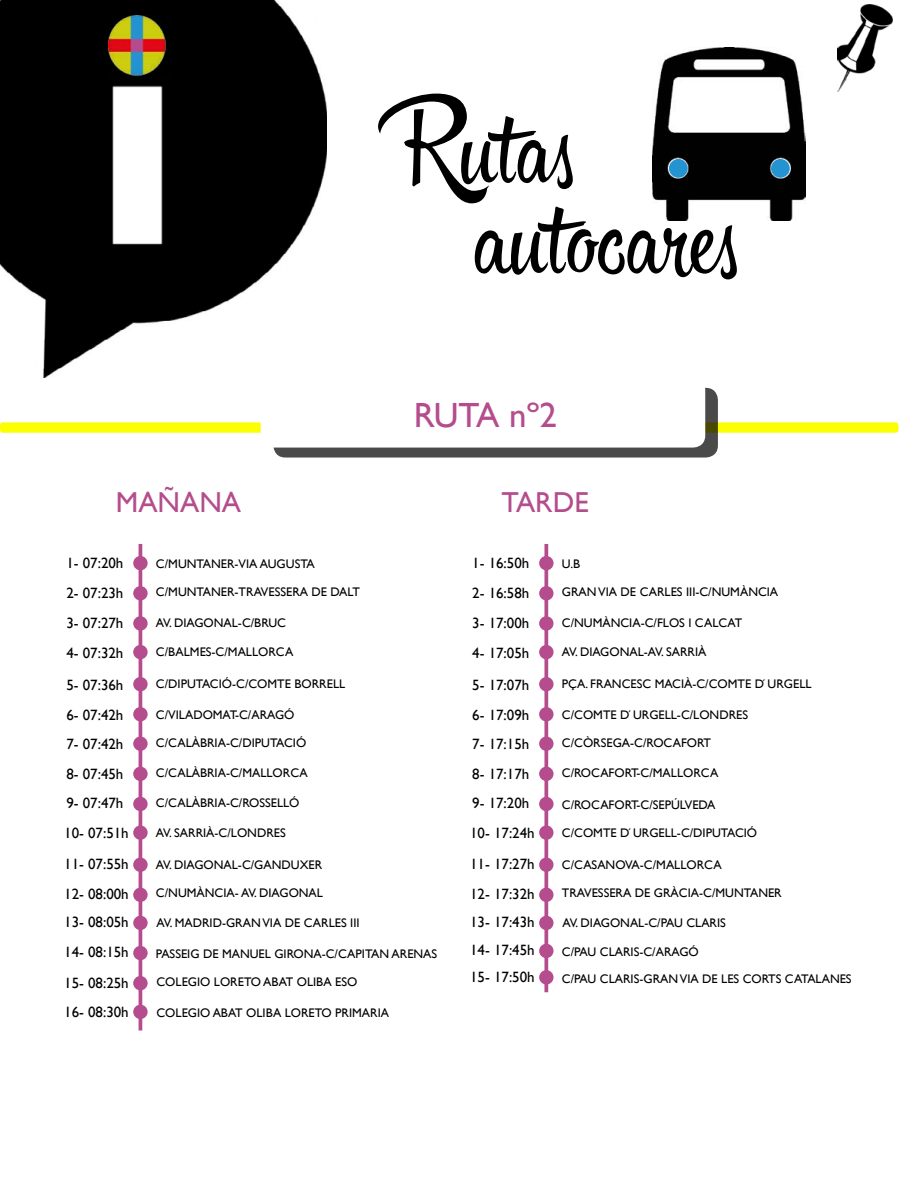
<style>
.page{position:relative;width:900px;height:1200px;background:#fff}
.page>*{position:absolute;margin:0;border:0;box-sizing:border-box;transform-origin:0 0}
.t1{font:98.55px/90.4px "Hipster Script Pro";color:#000}
.t2{font:34.95px "Gill Sans";color:#b44c8d}
.t3{font:28.8px "Gill Sans";color:#b44c8d}
.t4{font:15px/29.8px "Gill Sans";color:#000;text-align:justify}
.t5{font:12.45px/26.7px "Gill Sans";color:#000}
</style>
<div class="page">
<img style="left:0;top:0;width:327px;height:378px">
<img style="left:108px;top:15px;width:62px;height:66px">
<div style="left:0;top:422px;width:898px;height:11px;background:#fcff00;border-radius:3px"></div>
<img style="left:838px;top:4px;width:54px;height:87px">
<img style="left:653px;top:48px;width:153px;height:173px">
<div style="left:669px;top:159px;width:19px;height:19px;background:#2493d1;border-radius:50%"></div>
<div style="left:771px;top:159px;width:19px;height:19px;background:#2493d1;border-radius:50%"></div>
<div style="left:273px;top:388px;width:445px;height:70px;background:#4a4a4a;border-radius:12px"></div>
<div style="left:261px;top:378px;width:444px;height:70px;background:#fff;border-radius:12px"></div>
<svg style="left:544px;top:544px;width:4px;height:448px"></svg>
<div style="left:539px;top:556px;width:15px;height:14px;background:#b44c8d;border-radius:50%"></div>
<div style="left:539px;top:586px;width:15px;height:14px;background:#b44c8d;border-radius:50%"></div>
<div style="left:539px;top:616px;width:15px;height:15px;background:#b44c8d;border-radius:50%"></div>
<div style="left:539px;top:645px;width:15px;height:14px;background:#b44c8d;border-radius:50%"></div>
<div style="left:539px;top:677px;width:15px;height:14px;background:#b44c8d;border-radius:50%"></div>
<div style="left:539px;top:707px;width:15px;height:14px;background:#b44c8d;border-radius:50%"></div>
<div style="left:539px;top:736px;width:15px;height:15px;background:#b44c8d;border-radius:50%"></div>
<div style="left:539px;top:767px;width:15px;height:14px;background:#b44c8d;border-radius:50%"></div>
<div style="left:539px;top:797px;width:15px;height:14px;background:#b44c8d;border-radius:50%"></div>
<div style="left:539px;top:825px;width:15px;height:15px;background:#b44c8d;border-radius:50%"></div>
<div style="left:539px;top:858px;width:15px;height:14px;background:#b44c8d;border-radius:50%"></div>
<div style="left:539px;top:888px;width:15px;height:14px;background:#b44c8d;border-radius:50%"></div>
<div style="left:539px;top:916px;width:15px;height:14px;background:#b44c8d;border-radius:50%"></div>
<div style="left:539px;top:944px;width:15px;height:14px;background:#b44c8d;border-radius:50%"></div>
<div style="left:539px;top:970px;width:15px;height:15px;background:#b44c8d;border-radius:50%"></div>
<hr style="left:139px;top:544px;width:3px;height:487px;background:#b44c8d">
<div style="left:133px;top:556px;width:15px;height:14px;background:#b44c8d;border-radius:50%"></div>
<div style="left:133px;top:586px;width:15px;height:14px;background:#b44c8d;border-radius:50%"></div>
<div style="left:133px;top:616px;width:15px;height:15px;background:#b44c8d;border-radius:50%"></div>
<div style="left:133px;top:645px;width:15px;height:14px;background:#b44c8d;border-radius:50%"></div>
<div style="left:133px;top:677px;width:15px;height:14px;background:#b44c8d;border-radius:50%"></div>
<div style="left:133px;top:707px;width:15px;height:14px;background:#b44c8d;border-radius:50%"></div>
<div style="left:133px;top:736px;width:15px;height:15px;background:#b44c8d;border-radius:50%"></div>
<div style="left:133px;top:767px;width:15px;height:14px;background:#b44c8d;border-radius:50%"></div>
<div style="left:133px;top:797px;width:15px;height:14px;background:#b44c8d;border-radius:50%"></div>
<div style="left:133px;top:825px;width:15px;height:15px;background:#b44c8d;border-radius:50%"></div>
<div style="left:133px;top:858px;width:15px;height:14px;background:#b44c8d;border-radius:50%"></div>
<div style="left:133px;top:888px;width:15px;height:14px;background:#b44c8d;border-radius:50%"></div>
<div style="left:133px;top:916px;width:15px;height:14px;background:#b44c8d;border-radius:50%"></div>
<div style="left:133px;top:946px;width:15px;height:14px;background:#b44c8d;border-radius:50%"></div>
<div style="left:133px;top:976px;width:15px;height:14px;background:#b44c8d;border-radius:50%"></div>
<div style="left:133px;top:1005px;width:15px;height:14px;background:#b44c8d;border-radius:50%"></div>
<h1 class="t1" style="left:474px;top:100px;width:267px;text-indent:-74px">Rutas autocares</h1>
<h3 class="t3" style="left:116px;top:485px;width:127px">MAÑANA</h3>
<h2 class="t2" style="left:414px;top:394px;width:145px">RUTA nº2</h2>
<h3 class="t3" style="left:502px;top:485px;width:89px">TARDE</h3>
<p class="t4" style="left:66px;top:548px;width:59px">1- 07:20h 2- 07:23h 3- 07:27h 4- 07:32h</p>
<p class="t4" style="left:64px;top:670px;width:66px;text-align:left">5- 07:36h<br>6- 07:42h<br>7- 07:42h<br>8- 07:45h<br>9- 07:47h<br>10- 07:51h<br>11- 07:55h<br>12- 08:00h</p>
<p class="t4" style="left:64px;top:907px;width:66px">13- 08:05h 14- 08:15h 15- 08:25h 16- 08:30h</p>
<p class="t5" style="left:156px;top:550px;width:160px">C/MUNTANER-VIA AUGUSTA</p>
<p class="t5" style="left:156px;top:579px;width:205px">C/MUNTANER-TRAVESSERA DE DALT</p>
<p class="t5" style="left:156px;top:609px;width:132px">AV. DIAGONAL-C/BRUC</p>
<p class="t5" style="left:156px;top:639px;width:139px">C/BALMES-C/MALLORCA</p>
<p class="t5" style="left:156px;top:670px;width:191px">C/DIPUTACIÓ-C/COMTE BORRELL</p>
<p class="t5" style="left:156px;top:701px;width:140px">C/VILADOMAT-C/ARAGÓ</p>
<p class="t5" style="left:156px;top:730px;width:152px">C/CALÀBRIA-C/DIPUTACIÓ</p>
<p class="t5" style="left:156px;top:759px;width:153px">C/CALÀBRIA-C/MALLORCA</p>
<p class="t5" style="left:156px;top:789px;width:145px">C/CALÀBRIA-C/ROSSELLÓ</p>
<p class="t5" style="left:156px;top:820px;width:131px">AV. SARRIÀ-C/LONDRES</p>
<p class="t5" style="left:156px;top:851px;width:168px">AV. DIAGONAL-C/GANDUXER</p>
<p class="t5" style="left:156px;top:880px;width:169px">C/NUMÀNCIA- AV. DIAGONAL</p>
<p class="t5" style="left:157px;top:909px;width:205px">AV. MADRID-GRAN VIA DE CARLES III</p>
<p class="t5" style="left:156px;top:940px;width:283px">PASSEIG DE MANUEL GIRONA-C/CAPITAN ARENAS</p>
<p class="t5" style="left:157px;top:968px;width:202px">COLEGIO LORETO ABAT OLIBA ESO</p>
<p class="t5" style="left:157px;top:1000px;width:234px">COLEGIO ABAT OLIBA LORETO PRIMARIA</p>
<p class="t4" style="left:472px;top:548px;width:59px">1- 16:50h 2- 16:58h 3- 17:00h 4- 17:05h</p>
<p class="t4" style="left:470px;top:670px;width:66px;text-align:left">5- 17:07h<br>6- 17:09h<br>7- 17:15h<br>8- 17:17h<br>9- 17:20h<br>10- 17:24h<br>11- 17:27h<br>12- 17:32h</p>
<p class="t4" style="left:470px;top:908px;width:66px;line-height:28.2px">13- 17:43h<br>14- 17:45h</p>
<p class="t4" style="left:470px;top:962px;width:66px">15- 17:50h</p>
<p class="t5" style="left:562px;top:550px;width:20px">U.B</p>
<p class="t5" style="left:562px;top:579px;width:218px">GRAN VIA DE CARLES III-C/NUMÀNCIA</p>
<p class="t5" style="left:562px;top:609px;width:182px">C/NUMÀNCIA-C/FLOS I CALCAT</p>
<p class="t5" style="left:562px;top:639px;width:146px">AV. DIAGONAL-AV. SARRIÀ</p>
<p class="t5" style="left:562px;top:670px;width:251px">PÇA. FRANCESC MACIÀ-C/COMTE D ́URGELL</p>
<p class="t5" style="left:562px;top:701px;width:188px">C/COMTE D ́URGELL-C/LONDRES</p>
<p class="t5" style="left:562px;top:730px;width:151px">C/CÒRSEGA-C/ROCAFORT</p>
<p class="t5" style="left:562px;top:759px;width:158px">C/ROCAFORT-C/MALLORCA</p>
<p class="t5" style="left:562px;top:791px;width:155px">C/ROCAFORT-C/SEPÚLVEDA</p>
<p class="t5" style="left:562px;top:820px;width:197px">C/COMTE D ́URGELL-C/DIPUTACIÓ</p>
<p class="t5" style="left:562px;top:851px;width:161px">C/CASANOVA-C/MALLORCA</p>
<p class="t5" style="left:562px;top:880px;width:221px">TRAVESSERA DE GRÀCIA-C/MUNTANER</p>
<p class="t5" style="left:562px;top:909px;width:165px">AV. DIAGONAL-C/PAU CLARIS</p>
<p class="t5" style="left:562px;top:938px;width:291px">C/PAU CLARIS-C/ARAGÓ<br>C/PAU CLARIS-GRAN VIA DE LES CORTS CATALANES</p>
</div>
